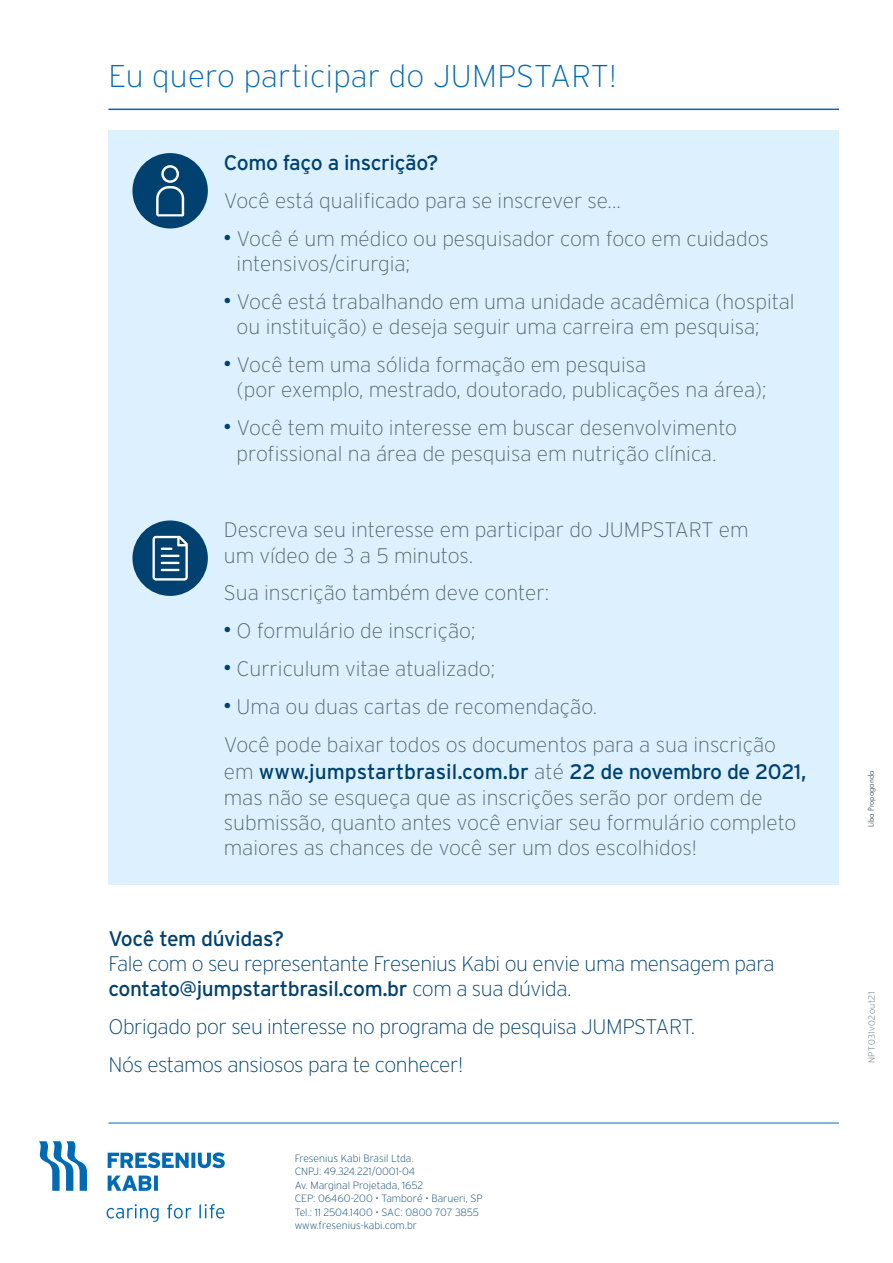
<style>
.page{position:relative;width:893px;height:1263px;background:#fff}
.page>*{position:absolute;margin:0;border:0;box-sizing:border-box;transform-origin:0 0}
.t1{font:200 31.5px "Interstate";letter-spacing:.01em;color:#006ab4}
.t2{font:200 21px/25.2px "Interstate";color:#56656d}
.t3{font:200 21px/25.2px "Interstate";letter-spacing:-.02em;color:#004170}
.t4{font:21px "Interstate";letter-spacing:-.02em;color:#004170}
.t5{font:200 10.5px/13.5px "Interstate";color:#004170}
.t6{font:200 9px "Interstate";letter-spacing:.05em;color:#56656d}
.t7{font:7.5px "Futura Std";color:#56656d}
.s1{font-weight:700;font-size:15px;color:#004170}
.s2{font-weight:400;color:#004170}
.s3{font-weight:400}
</style>
<div class="page">
<div style="left:108px;top:130px;width:731px;height:754px;background:#dcf0fd"></div>
<div style="left:132px;top:153px;width:76px;height:75px;background:#004170;border-radius:50%"></div>
<svg style="left:156px;top:165px;width:28px;height:51px"></svg>
<div style="left:132px;top:520px;width:76px;height:76px;background:#004170;border-radius:50%"></div>
<svg style="left:152px;top:536px;width:36px;height:45px"></svg>
<hr style="left:108px;top:109px;width:731px;height:1px;background:#006ab4">
<svg style="left:39px;top:1141px;width:48px;height:50px"></svg>
<svg style="left:108px;top:1175px;width:50px;height:16px"></svg>
<svg style="left:108px;top:1152px;width:117px;height:16px"></svg>
<svg style="left:107px;top:1204px;width:117px;height:18px"></svg>
<hr style="left:108px;top:1123px;width:731px;height:1px;background:#006ab4">
<h1 class="t1" style="left:108px;top:59px;width:510px">Eu quero participar do JUMPSTART!</h1>
<p class="t4" style="left:224px;top:151px;width:216px">Como faço a inscrição?</p>
<p class="t2" style="left:224px;top:188px;width:399px">Você está qualificado para se inscrever se...</p>
<p class="t2" style="left:237px;top:226px;width:534px;text-indent:-13px"><span class="s1">•</span> Você é um médico ou pesquisador com foco em cuidados intensivos/cirurgia;</p>
<p class="t2" style="left:237px;top:289px;width:560px;text-indent:-13px"><span class="s1">•</span> Você está trabalhando em uma unidade acadêmica (hospital ou instituição) e deseja seguir uma carreira em pesquisa;</p>
<p class="t2" style="left:237px;top:352px;width:531px;text-indent:-13px"><span class="s1">•</span> Você tem uma sólida formação em pesquisa<br>(por exemplo, mestrado, doutorado, publicações na área);</p>
<p class="t2" style="left:224px;top:415px;width:515px;text-align:center"><span class="s1">•</span> Você tem muito interesse em buscar desenvolvimento profissional na área de pesquisa em nutrição clínica.</p>
<p class="t2" style="left:224px;top:517px;width:526px">Descreva seu interesse em participar do JUMPSTART em um vídeo de 3 a 5 minutos.</p>
<p class="t2" style="left:224px;top:580px;width:327px">Sua inscrição também deve conter:</p>
<p class="t2" style="left:224px;top:618px;width:253px"><span class="s1">•</span> O formulário de inscrição;</p>
<p class="t2" style="left:224px;top:656px;width:273px"><span class="s1">•</span> Curriculum vitae atualizado;</p>
<p class="t2" style="left:224px;top:688px;width:554px;line-height:38px"><span class="s1">•</span> Uma ou duas cartas de recomendação.<br>Você pode baixar todos os documentos para a sua inscrição</p>
<p class="t2" style="left:224px;top:759px;width:584px">em <span class="s2">www.jumpstartbrasil.com.br</span> até <span class="s2">22 de novembro de 2021, </span>mas não se esqueça que as inscrições serão por ordem de submissão, quanto antes você enviar seu formulário completo maiores as chances de você ser um dos escolhidos!</p>
<p class="t4" style="left:108px;top:927px;width:177px">Você tem dúvidas?</p>
<p class="t3" style="left:108px;top:951px;width:668px">Fale com o seu representante Fresenius Kabi ou envie uma mensagem para <span class="s3">contato@jumpstartbrasil.com.br</span> com a sua dúvida.</p>
<p class="t3" style="left:108px;top:1008px;width:588px;line-height:38px">Obrigado por seu interesse no programa de pesquisa JUMPSTART.<br>Nós estamos ansiosos para te conhecer!</p>
<p class="t5" style="left:295px;top:1151px;width:189px">Fresenius Kabi Brasil Ltda.<br>CNPJ: 49.324.221/0001-04<br>Av. Marginal Projetada, 1652<br>CEP: 06460-200 • Tamboré • Barueri, SP<br>Tel.: 11 2504.1400 • SAC: 0800 707 3855 www.fresenius-kabi.com.br</p>
<p class="t7" style="left:866px;top:827px;width:58px;rotate:-90deg">Liba Propaganda</p>
<p class="t6" style="left:867px;top:1063px;width:73px;rotate:-90deg">NPT031v02out21</p>
</div>
